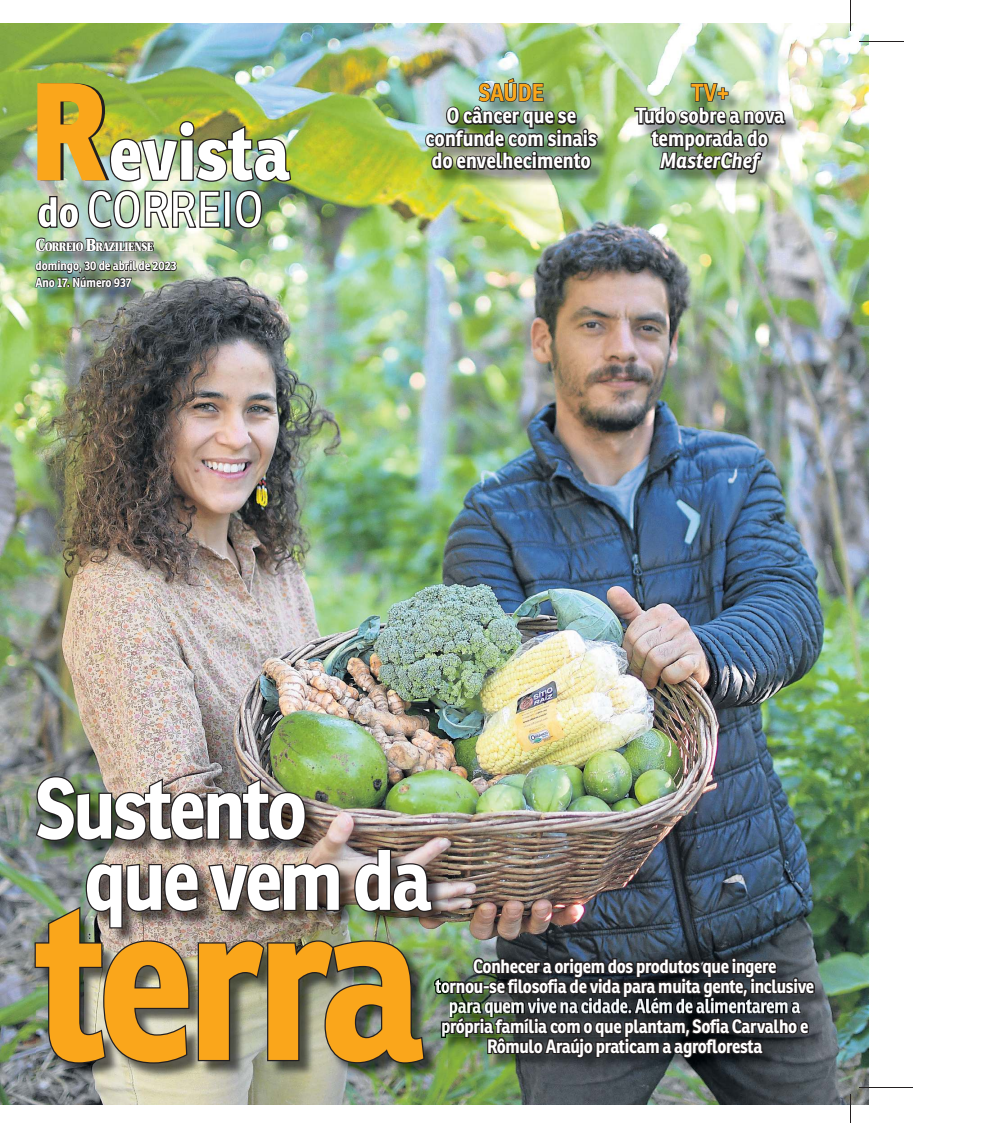
<style>
.page{position:relative;width:989px;height:1124px;background:#fff}
.page>*{position:absolute;margin:0;border:0;box-sizing:border-box;transform-origin:0 0}
.t1{font:700 217px "Ronnia";letter-spacing:-.045em;color:#faa61b;scale:.9 1}
.t2{font:700 83.25px/71.2px "Ronnia";letter-spacing:-.035em;color:#fff;scale:.9 1}
.t3{font:800 75px "Ronnia";letter-spacing:-.01em;color:#fff;scale:.9 1}
.t4{font:600 50px "Ronnia";letter-spacing:-.01em;color:#fff;scale:.9 1}
.t5{font:700 23.75px "Ronnia";color:#faa61b;scale:.9 1}
.t6{font:700 21.25px/22.5px "Ronnia";color:#fff;text-align:center;scale:.9 1}
.t7{font:italic 700 21.25px "Ronnia";color:#fff;scale:.9 1}
.t8{font:700 18.75px/20px "Ronnia";letter-spacing:-.02em;color:#fff;text-align:center;scale:.9 1}
.t9{font:700 12.5px/16.2px "Ronnia";color:#fff;scale:.9 1}
.t10{font:900 12.25px "Utopia";letter-spacing:-.02em;color:#fff;scale:.8 1}
.s1{font-size:135px;color:#231f20}
.s2{font-weight:800;font-size:42.5px}
.s3{font-size:17.5px}
</style>
<div class="page">
<img style="left:0;top:23px;width:868px;height:1081px">
<img style="left:636px;top:85px;width:165px;height:105px">
<img style="left:633px;top:82px;width:154px;height:93px">
<img style="left:427px;top:81px;width:185px;height:104px">
<img style="left:424px;top:77px;width:175px;height:94px">
<img style="left:36px;top:1064px;width:412px;height:14px">
<img style="left:436px;top:1064px;width:12px;height:9px">
<img style="left:33px;top:774px;width:782px;height:290px">
<img style="left:37px;top:239px;width:155px;height:63px">
<svg style="left:35px;top:237px;width:119px;height:15px;background:#6a756b"></svg>
<img style="left:34px;top:260px;width:143px;height:28px">
<hr style="left:859px;top:41px;width:44px;height:1px;background:#231f20">
<hr style="left:859px;top:1086px;width:53px;height:1px;background:#231f20">
<svg style="left:850px;top:1094px;width:1px;height:28px"></svg>
<hr style="left:850px;top:1px;width:1px;height:30px;background:#231f20">
<svg style="left:37px;top:195px;width:43px;height:34px"></svg>
<img style="left:87px;top:189px;width:134px;height:40px">
<div style="left:224px;top:190px;width:7px;height:38px;border:1px solid #231f20"></div>
<svg style="left:234px;top:189px;width:29px;height:40px"></svg>
<img style="left:37px;top:83px;width:255px;height:99px">
<img style="left:633px;top:996px;width:155px;height:18px">
<h3 class="t3" style="left:33px;top:122px;width:288px"><span class="s1">R</span>evista</h3>
<h3 class="t4" style="left:37px;top:190px;width:253px"><span class="s2">do</span> CORREIO</h3>
<p class="t10" style="left:35px;top:239px;width:149px"><span class="s3">C</span>ORREIO <span class="s3">B</span>RAZILIENSE</p>
<p class="t9" style="left:35px;top:258px;width:158px">domingo, 30 de abril de 2023<br>Ano 17. Número 937</p>
<p class="t5" style="left:479px;top:79px;width:74px">SAÚDE</p>
<p class="t6" style="left:425px;top:105px;width:192px">O câncer que se confunde com sinais do envelhecimento</p>
<p class="t5" style="left:691px;top:79px;width:43px">TV+</p>
<p class="t6" style="left:635px;top:105px;width:167px">Tudo sobre a nova temporada do</p>
<p class="t7" style="left:660px;top:153px;width:111px">MasterChef</p>
<h2 class="t2" style="left:84px;top:773px;width:388px;text-indent:-49px">Sustento que vem da</h2>
<h1 class="t1" style="left:35px;top:857px;width:434px">terra</h1>
<p class="t8" style="left:435px;top:956px;width:423px">Conhecer a origem dos produtos que ingere<br>tornou-se filosofia de vida para muita gente, inclusive</p>
<p class="t8" style="left:441px;top:1016px;width:409px">própria família com o que plantam, Sofia Carvalho e<br>Rômulo Araújo praticam a agrofloresta</p>
</div>
